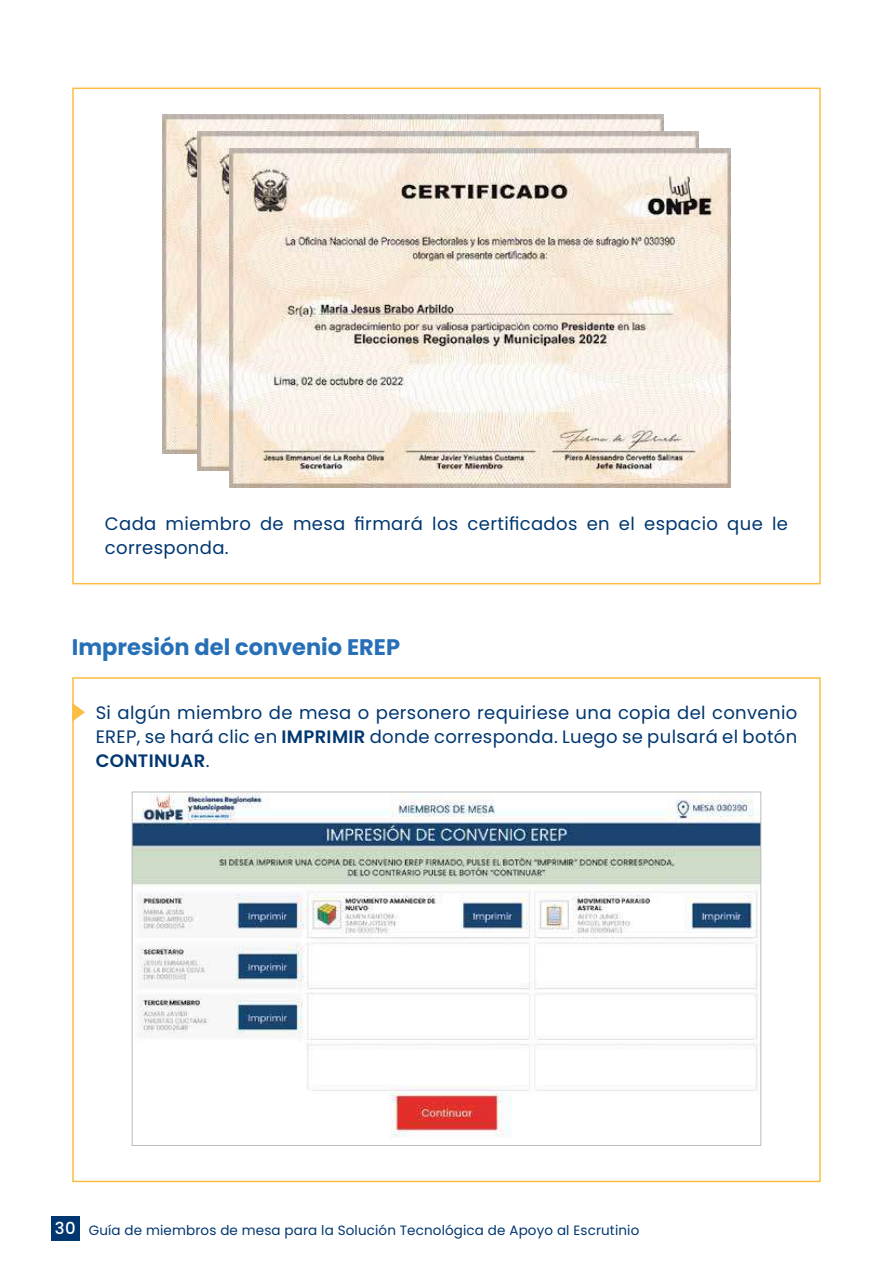
<style>
.page{position:relative;width:893px;height:1263px;background:#fff}
.page>*{position:absolute;margin:0;border:0;box-sizing:border-box;transform-origin:0 0}
.t1{font:700 22.5px "Poppins";color:#2770b7}
.t2{font:18px/24px "Poppins";letter-spacing:.02em;color:#003770;text-align:justify}
.t3{font:13.5px "Poppins";letter-spacing:.01em;color:#003770}
.s1{font-weight:600}
.s2{font-weight:500;font-size:16.5px;color:#fff}
</style>
<div class="page">
<div style="left:51px;top:1216px;width:29px;height:24px;background:#003770"></div>
<div style="left:72px;top:88px;width:749px;height:496px;border:2px solid #fbbe43"></div>
<svg style="left:75px;top:705px;width:10px;height:15px"></svg>
<img style="left:134px;top:794px;width:625px;height:344px">
<img style="left:163px;top:114px;width:501px;height:339px">
<img style="left:198px;top:131px;width:501px;height:339px">
<img style="left:229px;top:149px;width:501px;height:339px">
<p class="t2" style="left:105px;top:512px;width:685px">Cada miembro de mesa firmará los certificados en el espacio que le corresponda.</p>
<p class="t1" style="left:72px;top:634px;width:330px">Impresión del convenio EREP</p>
<p class="t2" style="left:96px;top:700px;width:703px">Si algún miembro de mesa o personero requiriese una copia del convenio EREP, se hará clic en <span class="s1">IMPRIMIR</span> donde corresponda. Luego se pulsará el botón <span class="s1">CONTINUAR</span>.</p>
<p class="t3" style="left:55px;top:1222px;width:586px"><span class="s2">30</span> Guía de miembros de mesa para la Solución Tecnológica de Apoyo al Escrutinio</p>
</div>
